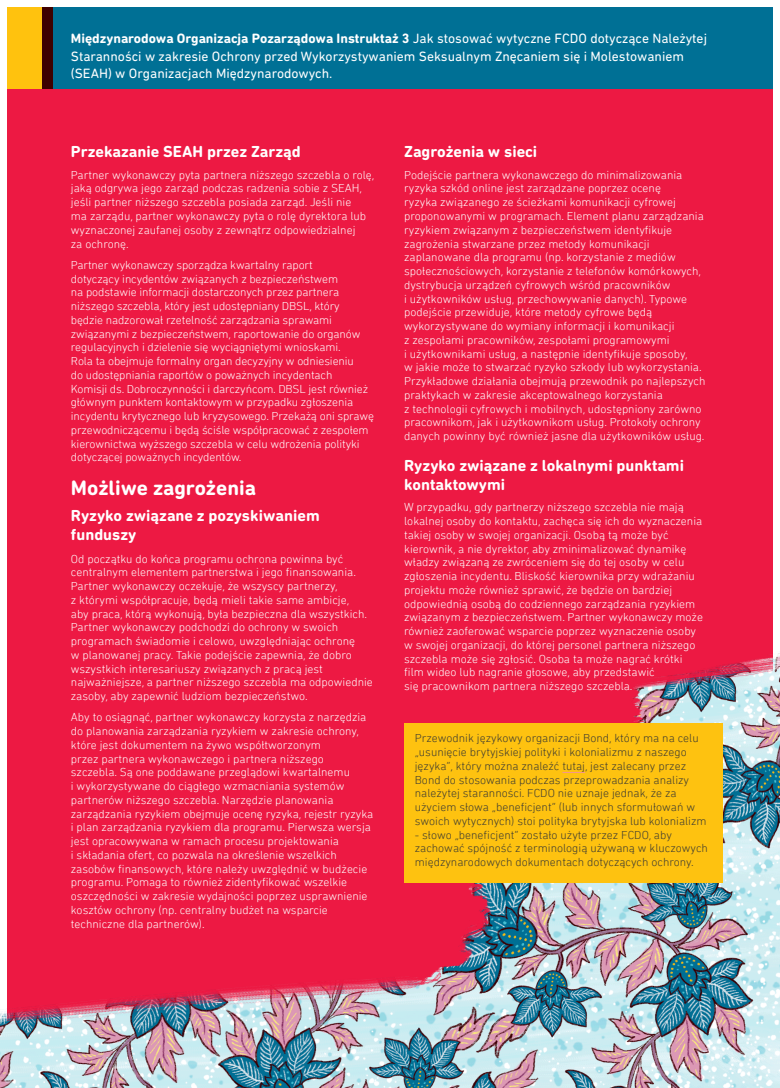
<style>
.page{position:relative;width:780px;height:1088px;background:#fff}
.page>*{position:absolute;margin:0;border:0;box-sizing:border-box;transform-origin:0 0}
.t1{font:700 21.25px "DIN Next Rounded LT Pro";color:#fff}
.t2{font:700 16.25px/18.8px "DIN Next Rounded LT Pro";color:#fff}
.t3{font:13.75px/17.5px "DIN Next Rounded LT Pro";color:#fff}
.t4{font:300 11.88px/13.8px "DIN Next Rounded LT Pro";color:#fff}
.t5{font:300 11.88px/13.8px "DIN Next Rounded LT Pro";color:#3e3c32}
.s1{font-weight:700}
</style>
<div class="page">
<div style="left:7px;top:7px;width:765px;height:1074px;background:#ed1943"></div>
<img style="left:0;top:595px;width:780px;height:493px">
<div style="left:404px;top:723px;width:319px;height:159px;background:#fec210"></div>
<svg style="left:562px;top:772px;width:23px;height:1px"></svg>
<div style="left:7px;top:7px;width:765px;height:82px;background:#007095"></div>
<div style="left:7px;top:7px;width:36px;height:82px;background:#ffc20e"></div>
<div style="left:43px;top:7px;width:10px;height:82px;background:#3e0000"></div>
<p class="t3" style="left:71px;top:30px;width:637px"><span class="s1">Międzynarodowa Organizacja Pozarządowa Instruktaż 3</span> Jak stosować wytyczne FCDO dotyczące Należytej<br>Staranności w zakresie Ochrony przed Wykorzystywaniem Seksualnym Znęcaniem się i Molestowaniem (SEAH) w Organizacjach Międzynarodowych.</p>
<p class="t2" style="left:71px;top:143px;width:231px">Przekazanie SEAH przez Zarząd</p>
<p class="t4" style="left:71px;top:168px;width:305px">Partner wykonawczy pyta partnera niższego szczebla o rolę, jaką odgrywa jego zarząd podczas radzenia sobie z SEAH, jeśli partner niższego szczebla posiada zarząd. Jeśli nie<br>ma zarządu, partner wykonawczy pyta o rolę dyrektora lub wyznaczonej zaufanej osoby z zewnątrz odpowiedzialnej<br>za ochronę.</p>
<p class="t4" style="left:71px;top:258px;width:305px">Partner wykonawczy sporządza kwartalny raport<br>dotyczący incydentów związanych z bezpieczeństwem<br>na podstawie informacji dostarczonych przez partnera niższego szczebla, który jest udostępniany DBSL, który będzie nadzorował rzetelność zarządzania sprawami związanymi z bezpieczeństwem, raportowanie do organów regulacyjnych i dzielenie się wyciągniętymi wnioskami.<br>Rola ta obejmuje formalny organ decyzyjny w odniesieniu<br>do udostępniania raportów o poważnych incydentach<br>Komisji ds. Dobroczynności i darczyńcom. DBSL jest również głównym punktem kontaktowym w przypadku zgłoszenia incydentu krytycznego lub kryzysowego. Przekażą oni sprawę przewodniczącemu i będą ściśle współpracować z zespołem kierownictwa wyższego szczebla w celu wdrożenia polityki dotyczącej poważnych incydentów.</p>
<p class="t1" style="left:71px;top:475px;width:186px">Możliwe zagrożenia</p>
<p class="t2" style="left:71px;top:506px;width:250px">Ryzyko związane z pozyskiwaniem funduszy</p>
<p class="t4" style="left:71px;top:551px;width:303px">Od początku do końca programu ochrona powinna być centralnym elementem partnerstwa i jego finansowania.<br>Partner wykonawczy oczekuje, że wszyscy partnerzy,<br>z którymi współpracuje, będą mieli takie same ambicje,<br>aby praca, którą wykonują, była bezpieczna dla wszystkich.<br>Partner wykonawczy podchodzi do ochrony w swoich programach świadomie i celowo, uwzględniając ochronę<br>w planowanej pracy. Takie podejście zapewnia, że dobro wszystkich interesariuszy związanych z pracą jest najważniejsze, a partner niższego szczebla ma odpowiednie zasoby, aby zapewnić ludziom bezpieczeństwo.</p>
<p class="t4" style="left:71px;top:710px;width:304px">Aby to osiągnąć, partner wykonawczy korzysta z narzędzia do planowania zarządzania ryzykiem w zakresie ochrony, które jest dokumentem na żywo współtworzonym<br>przez partnera wykonawczego i partnera niższego<br>szczebla. Są one poddawane przeglądowi kwartalnemu<br>i wykorzystywane do ciągłego wzmacniania systemów partnerów niższego szczebla. Narzędzie planowania zarządzania ryzykiem obejmuje ocenę ryzyka, rejestr ryzyka i plan zarządzania ryzykiem dla programu. Pierwsza wersja jest opracowywana w ramach procesu projektowania<br>i składania ofert, co pozwala na określenie wszelkich zasobów finansowych, które należy uwzględnić w budżecie programu. Pomaga to również zidentyfikować wszelkie oszczędności w zakresie wydajności poprzez usprawnienie kosztów ochrony (np. centralny budżet na wsparcie techniczne dla partnerów).</p>
<p class="t2" style="left:404px;top:143px;width:135px">Zagrożenia w sieci</p>
<p class="t4" style="left:404px;top:168px;width:303px">Podejście partnera wykonawczego do minimalizowania ryzyka szkód online jest zarządzane poprzez ocenę<br>ryzyka związanego ze ścieżkami komunikacji cyfrowej proponowanymi w programach. Element planu zarządzania ryzykiem związanym z bezpieczeństwem identyfikuje zagrożenia stwarzane przez metody komunikacji zaplanowane dla programu (np. korzystanie z mediów społecznościowych, korzystanie z telefonów komórkowych, dystrybucja urządzeń cyfrowych wśród pracowników<br>i użytkowników usług, przechowywanie danych). Typowe podejście przewiduje, które metody cyfrowe będą wykorzystywane do wymiany informacji i komunikacji<br>z zespołami pracowników, zespołami programowymi<br>i użytkownikami usług, a następnie identyfikuje sposoby,<br>w jakie może to stwarzać ryzyko szkody lub wykorzystania.<br>Przykładowe działania obejmują przewodnik po najlepszych praktykach w zakresie akceptowalnego korzystania<br>z technologii cyfrowych i mobilnych, udostępniony zarówno pracownikom, jak i użytkownikom usług. Protokoły ochrony danych powinny być również jasne dla użytkowników usług.</p>
<p class="t2" style="left:404px;top:456px;width:281px">Ryzyko związane z lokalnymi punktami kontaktowymi</p>
<p class="t4" style="left:404px;top:500px;width:300px">W przypadku, gdy partnerzy niższego szczebla nie mają lokalnej osoby do kontaktu, zachęca się ich do wyznaczenia takiej osoby w swojej organizacji. Osobą tą może być kierownik, a nie dyrektor, aby zminimalizować dynamikę władzy związaną ze zwróceniem się do tej osoby w celu zgłoszenia incydentu. Bliskość kierownika przy wdrażaniu projektu może również sprawić, że będzie on bardziej odpowiednią osobą do codziennego zarządzania ryzykiem związanym z bezpieczeństwem. Partner wykonawczy może również zaoferować wsparcie poprzez wyznaczenie osoby w swojej organizacji, do której personel partnera niższego szczebla może się zgłosić. Osoba ta może nagrać krótki film wideo lub nagranie głosowe, aby przedstawić<br>się pracownikom partnera niższego szczebla.</p>
<p class="t5" style="left:415px;top:731px;width:293px">Przewodnik językowy organizacji Bond, który ma na celu „usunięcie brytyjskiej polityki i kolonializmu z naszego języka”, który można znaleźć tutaj, jest zalecany przez Bond do stosowania podczas przeprowadzania analizy należytej staranności. FCDO nie uznaje jednak, że za użyciem słowa „beneficjent” (lub innych sformułowań w swoich wytycznych) stoi polityka brytyjska lub kolonializm</p>
<p class="t5" style="left:415px;top:828px;width:295px">- słowo „beneficjent” zostało użyte przez FCDO, aby zachować spójność z terminologią używaną w kluczowych międzynarodowych dokumentach dotyczących ochrony.</p>
</div>
